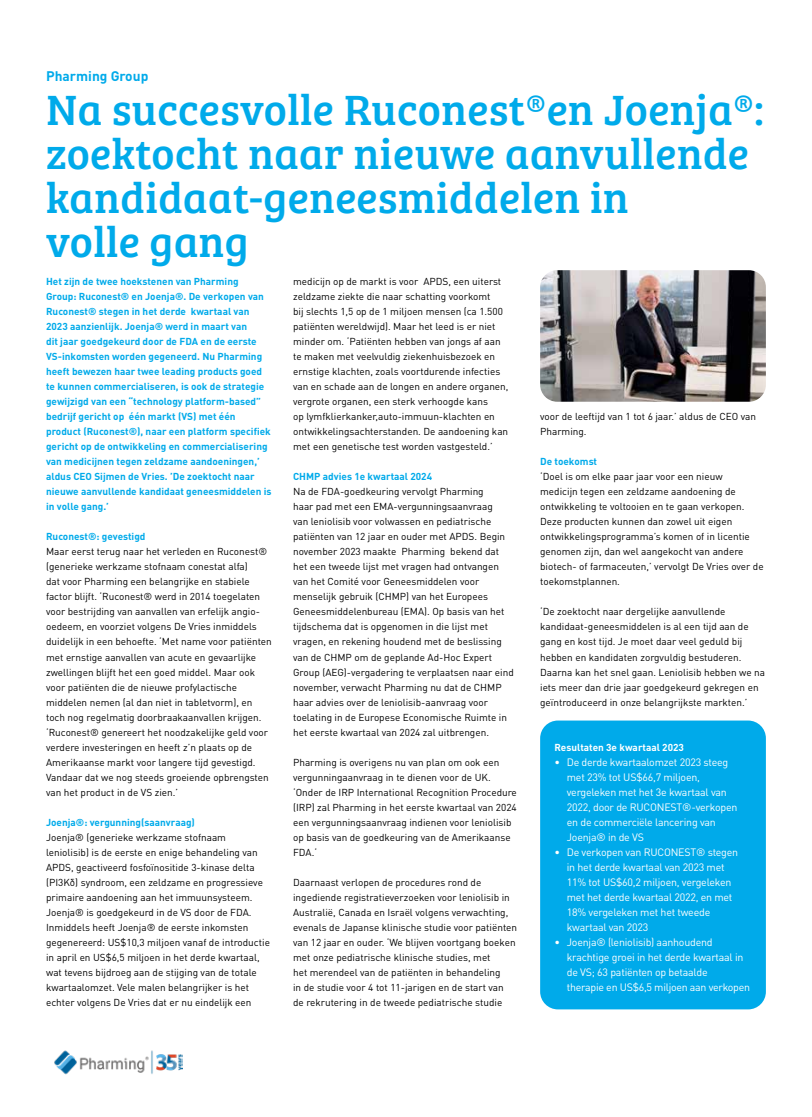
<style>
.page{position:relative;width:812px;height:1117px;background:#fff}
.page>*{position:absolute;margin:0;border:0;box-sizing:border-box;transform-origin:0 0}
.t1{font:43.75px/43.8px "Bree Serif";letter-spacing:.01em;color:#00aaea}
.t2{font:700 13.75px "DIN Pro";color:#00aaea}
.t3{font:10.62px/15px "DIN Pro";letter-spacing:-.02em;color:#fff}
.t4{font:10px/15px "DIN Pro";color:#000}
.t5{font:700 10px/15px "DIN Pro";color:#00aaea}
.t6{font:700 10px "DIN Pro";color:#fff}
</style>
<div class="page">
<img style="left:54px;top:1050px;width:129px;height:25px">
<div style="left:540px;top:720px;width:225px;height:289px;background:#00aaea;border-radius:18px"></div>
<img style="left:540px;top:270px;width:225px;height:131px">
<h2 class="t2" style="left:46px;top:67px;width:104px">Pharming Group</h2>
<h1 class="t1" style="left:46px;top:86px;width:719px">Na succesvolle Ruconest®en Joenja®: zoektocht naar nieuwe aanvullende kandidaat-geneesmiddelen in<br>volle gang</h1>
<p class="t5" style="left:46px;top:273px;width:227px">Het zijn de twee hoekstenen van Pharming Group: Ruconest® en Joenja®. De verkopen van Ruconest® stegen in het derde kwartaal van 2023 aanzienlijk. Joenja® werd in maart van<br>dit jaar goedgekeurd door de FDA en de eerste VS-inkomsten worden gegeneerd. Nu Pharming heeft bewezen haar twee leading products goed te kunnen commercialiseren, is ook de strategie gewijzigd van een “technology platform-based” bedrijf gericht op één markt (VS) met één product (Ruconest®), naar een platform specifiek gericht op de ontwikkeling en commercialisering van medicijnen tegen zeldzame aandoeningen,’ aldus CEO Sijmen de Vries. ’De zoektocht naar nieuwe aanvullende kandidaat geneesmiddelen is in volle gang.’</p>
<p class="t5" style="left:46px;top:528px;width:101px">Ruconest®: gevestigd</p>
<p class="t4" style="left:46px;top:543px;width:227px">Maar eerst terug naar het verleden en Ruconest® (generieke werkzame stofnaam conestat alfa)<br>dat voor Pharming een belangrijke en stabiele factor blijft. ‘Ruconest® werd in 2014 toegelaten voor bestrijding van aanvallen van erfelijk angio&shy;oedeem, en voorziet volgens De Vries inmiddels duidelijk in een behoefte. ‘Met name voor patiënten met ernstige aanvallen van acute en gevaarlijke zwellingen blijft het een goed middel. Maar ook voor patiënten die de nieuwe profylactische middelen nemen (al dan niet in tabletvorm), en toch nog regelmatig doorbraakaanvallen krijgen. ‘Ruconest® genereert het noodzakelijke geld voor verdere investeringen en heeft z’n plaats op de Amerikaanse markt voor langere tijd gevestigd.<br>Vandaar dat we nog steeds groeiende opbrengsten van het product in de VS zien.’</p>
<p class="t5" style="left:46px;top:813px;width:150px">Joenja®: vergunning(saanvraag)</p>
<p class="t4" style="left:46px;top:828px;width:225px">Joenja® (generieke werkzame stofnaam leniolisib) is de eerste en enige behandeling van APDS, geactiveerd fosfoïnositide 3-kinase delta (PI3Kδ) syndroom, een zeldzame en progressieve primaire aandoening aan het immuunsysteem.<br>Joenja® is goedgekeurd in de VS door de FDA.<br>Inmiddels heeft Joenja® de eerste inkomsten gegenereerd: US$10,3 miljoen vanaf de introductie in april en US$6,5 miljoen in het derde kwartaal, wat tevens bijdroeg aan de stijging van de totale kwartaalomzet. Vele malen belangrijker is het echter volgens De Vries dat er nu eindelijk een</p>
<p class="t4" style="left:293px;top:273px;width:217px">medicijn op de markt is voor APDS, een uiterst zeldzame ziekte die naar schatting voorkomt<br>bij slechts 1,5 op de 1 miljoen mensen (ca 1.500 patiënten wereldwijd). Maar het leed is er niet minder om. ‘Patiënten hebben van jongs af aan te maken met veelvuldig ziekenhuisbezoek en ernstige klachten, zoals voortdurende infecties van en schade aan de longen en andere organen, vergrote organen, een sterk verhoogde kans<br>op lymfklierkanker,auto-immuun-klachten en ontwikkelingsachterstanden. De aandoening kan met een genetische test worden vastgesteld.’</p>
<p class="t5" style="left:293px;top:468px;width:140px">CHMP advies 1e kwartaal 2024</p>
<p class="t4" style="left:293px;top:483px;width:222px">Na de FDA-goedkeuring vervolgt Pharming<br>haar pad met een EMA-vergunningsaanvraag<br>van leniolisib voor volwassen en pediatrische patiënten van 12 jaar en ouder met APDS. Begin november 2023 maakte Pharming bekend dat het een tweede lijst met vragen had ontvangen van het Comité voor Geneesmiddelen voor menselijk gebruik (CHMP) van het Europees Geneesmiddelenbureau (EMA). Op basis van het tijdschema dat is opgenomen in die lijst met vragen, en rekening houdend met de beslissing van de CHMP om de geplande Ad-Hoc Expert Group (AEG)-vergadering te verplaatsen naar eind november, verwacht Pharming nu dat de CHMP haar advies over de leniolisib-aanvraag voor toelating in de Europese Economische Ruimte in het eerste kwartaal van 2024 zal uitbrengen.</p>
<p class="t4" style="left:293px;top:753px;width:225px">Pharming is overigens nu van plan om ook een vergunningaanvraag in te dienen voor de UK. ‘Onder de IRP International Recognition Procedure (IRP) zal Pharming in het eerste kwartaal van 2024 een vergunningsaanvraag indienen voor leniolisib op basis van de goedkeuring van de Amerikaanse FDA.‘</p>
<p class="t4" style="left:293px;top:873px;width:225px">Daarnaast verlopen de procedures rond de ingediende registratieverzoeken voor leniolisib in Australië, Canada en Israël volgens verwachting, evenals de Japanse klinische studie voor patiënten van 12 jaar en ouder. ‘We blijven voortgang boeken met onze pediatrische klinische studies, met<br>het merendeel van de patiënten in behandeling<br>in de studie voor 4 tot 11-jarigen en de start van<br>de rekrutering in de tweede pediatrische studie</p>
<p class="t4" style="left:540px;top:408px;width:217px">voor de leeftijd van 1 tot 6 jaar.’ aldus de CEO van<br>Pharming.</p>
<p class="t5" style="left:540px;top:453px;width:58px">De toekomst</p>
<p class="t4" style="left:540px;top:468px;width:225px">‘Doel is om elke paar jaar voor een nieuw<br>medicijn tegen een zeldzame aandoening de ontwikkeling te voltooien en te gaan verkopen.<br>Deze producten kunnen dan zowel uit eigen ontwikkelingsprogramma’s komen of in licentie genomen zijn, dan wel aangekocht van andere biotech- of farmaceuten,’ vervolgt De Vries over de toekomstplannen.</p>
<p class="t4" style="left:540px;top:603px;width:226px">‘De zoektocht naar dergelijke aanvullende kandidaat-geneesmiddelen is al een tijd aan de gang en kost tijd. Je moet daar veel geduld bij hebben en kandidaten zorgvuldig bestuderen.<br>Daarna kan het snel gaan. Leniolisib hebben we na iets meer dan drie jaar goedgekeurd gekregen en geïntroduceerd in onze belangrijkste markten.’</p>
<p class="t6" style="left:554px;top:740px;width:131px">Resultaten 3e kwartaal 2023</p>
<p class="t3" style="left:566px;top:753px;width:172px;text-indent:-12px">• De derde kwartaalomzet 2023 steeg met 23% tot US$66,7 miljoen, vergeleken met het 3e kwartaal van<br>2022, door de RUCONEST®-verkopen en de commerciële lancering van<br>Joenja® in de VS</p>
<p class="t3" style="left:566px;top:843px;width:173px;text-indent:-12px">• De verkopen van RUCONEST® stegen in het derde kwartaal van 2023 met<br>11% tot US$60,2 miljoen, vergeleken met het derde kwartaal 2022, en met<br>18% vergeleken met het tweede kwartaal van 2023</p>
<p class="t3" style="left:566px;top:933px;width:185px;text-indent:-12px">• Joenja® (leniolisib) aanhoudend krachtige groei in het derde kwartaal in de VS; 63 patiënten op betaalde<br>therapie en US$6,5 miljoen aan verkopen</p>
</div>
